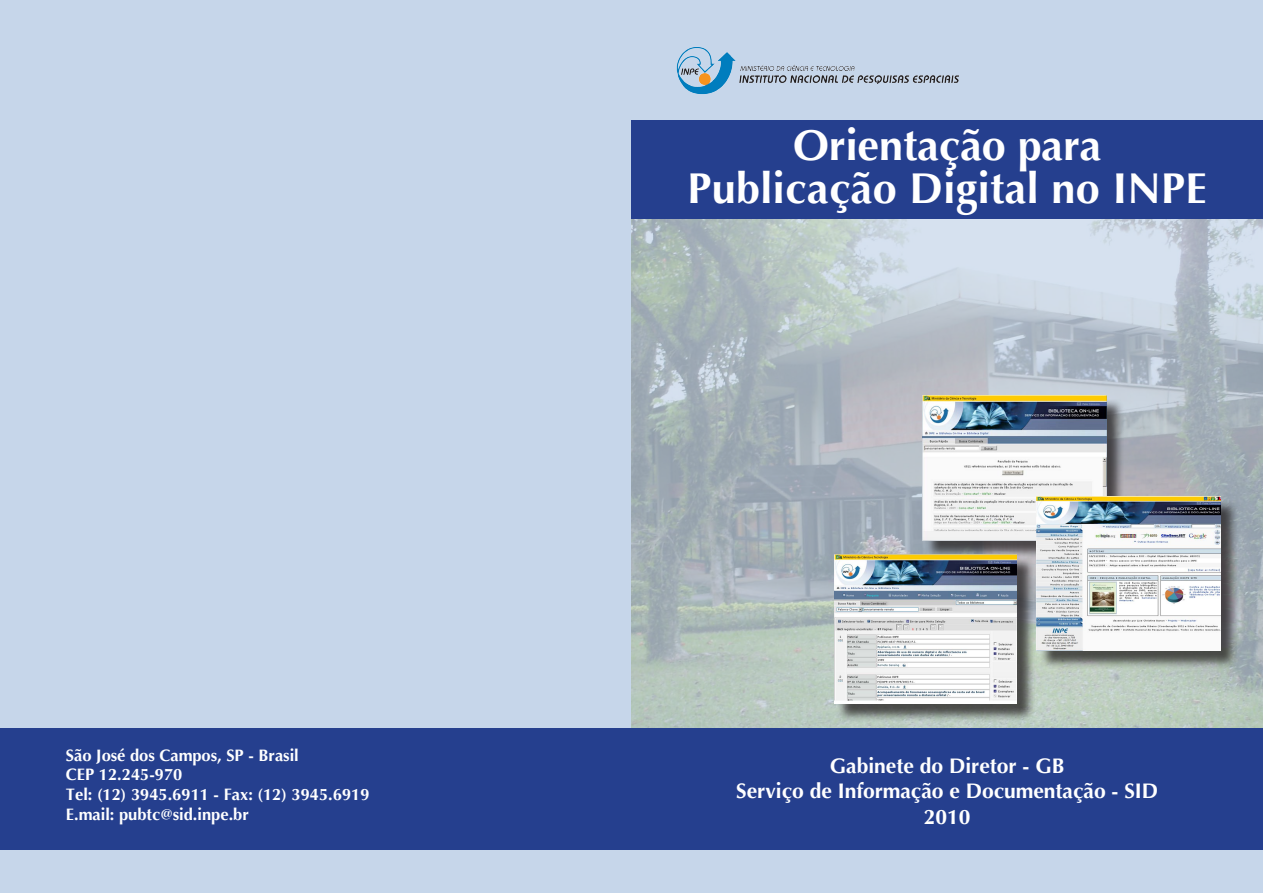
<style>
.page{position:relative;width:1263px;height:893px;background:#c6d6ea}
.page>*{position:absolute;margin:0;border:0;box-sizing:border-box;transform-origin:0 0}
.t1{font:700 43.05px/43.5px "Optima";letter-spacing:.01em;color:#fff;text-align:center}
.t2{font:700 21px "Optima";color:#fff}
.t3{font:700 16.5px "Optima";color:#fff}
</style>
<div class="page">
<img style="left:676px;top:47px;width:283px;height:48px">
<img style="left:631px;top:218px;width:632px;height:510px">
<div style="left:631px;top:120px;width:632px;height:98px;background:#253f8e"></div>
<div style="left:0;top:728px;width:1263px;height:122px;background:#253f8e"></div>
<div style="left:925px;top:398px;width:200px;height:161px;background:#231f20;opacity:.75"></div>
<img style="left:923px;top:395px;width:183px;height:145px">
<div style="left:836px;top:556px;width:199px;height:166px;background:#231f20;opacity:.75"></div>
<img style="left:834px;top:554px;width:182px;height:150px">
<div style="left:1039px;top:499px;width:200px;height:170px;background:#231f20;opacity:.75"></div>
<img style="left:1037px;top:496px;width:183px;height:155px">
<p class="t3" style="left:66px;top:746px;width:234px">São José dos Campos, SP - Brasil</p>
<p class="t3" style="left:66px;top:765px;width:118px">CEP 12.245-970</p>
<p class="t3" style="left:66px;top:785px;width:305px">Tel: (12) 3945.6911 - Fax: (12) 3945.6919</p>
<p class="t3" style="left:66px;top:805px;width:184px">E.mail: pubtc@sid.inpe.br</p>
<p class="t1" style="left:687px;top:125px;width:521px">Orientação para<br>Publicação Digital no INPE</p>
<p class="t2" style="left:830px;top:754px;width:236px">Gabinete do Diretor - GB</p>
<p class="t2" style="left:736px;top:779px;width:424px">Serviço de Informação e Documentação - SID</p>
<p class="t2" style="left:924px;top:804px;width:48px">2010</p>
</div>
